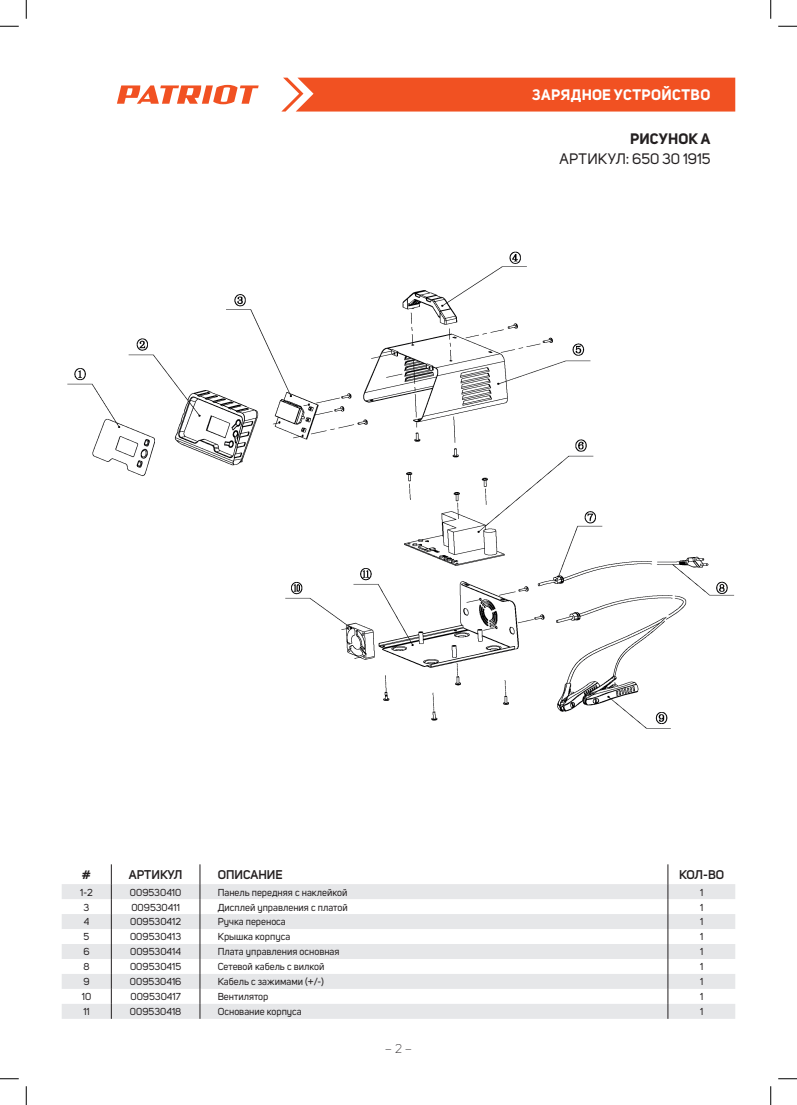
<style>
.page{position:relative;width:797px;height:1105px;background:#fff}
.page>*{position:absolute;margin:0;border:0;box-sizing:border-box;transform-origin:0 0}
.t1{font:700 15px "Uni Sans";letter-spacing:.025em;color:#fff}
.t2{font:15px "Uni Sans";color:#231f20}
.t3{font:700 15px "Uni Sans";letter-spacing:.01em;color:#231f20}
.t4{font:600 12.5px "Uni Sans";color:#231f20}
.t5{font:300 12.5px "Uni Sans";color:#231f20}
.t6{font:10px "Uni Sans";color:#231f20}
</style>
<div class="page">
<svg style="left:281px;top:78px;width:454px;height:34px;background:#f15a2e"></svg>
<svg style="left:117px;top:85px;width:142px;height:19px"></svg>
<svg style="left:62px;top:884px;width:673px;height:135px;fill:#e6e7e9"></svg>
<svg style="left:111px;top:864px;width:1px;height:155px"></svg>
<svg style="left:200px;top:864px;width:1px;height:155px"></svg>
<svg style="left:667px;top:864px;width:1px;height:155px"></svg>
<img style="left:67px;top:251px;width:668px;height:478px">
<svg style="left:0;top:25px;width:19px;height:2px"></svg>
<svg style="left:778px;top:25px;width:19px;height:2px"></svg>
<svg style="left:0;top:1078px;width:19px;height:1px"></svg>
<svg style="left:778px;top:1078px;width:19px;height:1px"></svg>
<svg style="left:25px;top:0;width:2px;height:19px"></svg>
<svg style="left:25px;top:1086px;width:2px;height:19px"></svg>
<svg style="left:770px;top:0;width:1px;height:19px"></svg>
<svg style="left:770px;top:1086px;width:1px;height:19px"></svg>
<h1 class="t1" style="left:532px;top:86px;width:179px">ЗАРЯДНОЕ УСТРОЙСТВО</h1>
<h1 class="t3" style="left:630px;top:129px;width:82px">РИСУНОК A</h1>
<h1 class="t2" style="left:559px;top:150px;width:152px">АРТИКУЛ: 650 30 1915</h1>
<p class="t4" style="left:82px;top:867px;width:11px">#</p>
<p class="t4" style="left:129px;top:867px;width:55px">АРТИКУЛ</p>
<p class="t4" style="left:218px;top:867px;width:67px">ОПИСАНИЕ</p>
<p class="t4" style="left:679px;top:867px;width:47px">КОЛ-ВО</p>
<p class="t6" style="left:80px;top:886px;width:14px">1-2</p>
<p class="t6" style="left:130px;top:886px;width:53px">009530410</p>
<p class="t6" style="left:218px;top:886px;width:131px">Панель передняя с наклейкой</p>
<p class="t6" style="left:700px;top:886px;width:5px">1</p>
<p class="t6" style="left:84px;top:901px;width:7px">3</p>
<p class="t6" style="left:131px;top:901px;width:50px">009530411</p>
<p class="t6" style="left:218px;top:901px;width:131px">Дисплей управления с платой</p>
<p class="t6" style="left:700px;top:901px;width:5px">1</p>
<p class="t6" style="left:84px;top:916px;width:7px">4</p>
<p class="t6" style="left:130px;top:916px;width:52px">009530412</p>
<p class="t6" style="left:218px;top:916px;width:70px">Ручка переноса</p>
<p class="t6" style="left:700px;top:916px;width:5px">1</p>
<p class="t6" style="left:84px;top:931px;width:7px">5</p>
<p class="t6" style="left:130px;top:931px;width:53px">009530413</p>
<p class="t6" style="left:218px;top:931px;width:74px">Крышка корпуса</p>
<p class="t6" style="left:700px;top:931px;width:5px">1</p>
<p class="t6" style="left:83px;top:946px;width:8px">6</p>
<p class="t6" style="left:130px;top:946px;width:52px">009530414</p>
<p class="t6" style="left:218px;top:946px;width:123px">Плата управления основная</p>
<p class="t6" style="left:700px;top:946px;width:5px">1</p>
<p class="t6" style="left:83px;top:961px;width:8px">8</p>
<p class="t6" style="left:130px;top:961px;width:53px">009530415</p>
<p class="t6" style="left:218px;top:961px;width:108px">Сетевой кабель с вилкой</p>
<p class="t6" style="left:700px;top:961px;width:5px">1</p>
<p class="t6" style="left:83px;top:976px;width:8px">9</p>
<p class="t6" style="left:130px;top:976px;width:53px">009530416</p>
<p class="t6" style="left:218px;top:976px;width:108px">Кабель с зажимами (+/-)</p>
<p class="t6" style="left:700px;top:976px;width:5px">1</p>
<p class="t6" style="left:82px;top:991px;width:11px">10</p>
<p class="t6" style="left:130px;top:991px;width:52px">009530417</p>
<p class="t6" style="left:218px;top:991px;width:52px">Вентилятор</p>
<p class="t6" style="left:700px;top:991px;width:5px">1</p>
<p class="t6" style="left:83px;top:1006px;width:8px">11</p>
<p class="t6" style="left:130px;top:1006px;width:53px">009530418</p>
<p class="t6" style="left:218px;top:1006px;width:86px">Основание корпуса</p>
<p class="t6" style="left:700px;top:1006px;width:5px">1</p>
<p class="t5" style="left:385px;top:1041px;width:29px">– 2 –</p>
</div>
